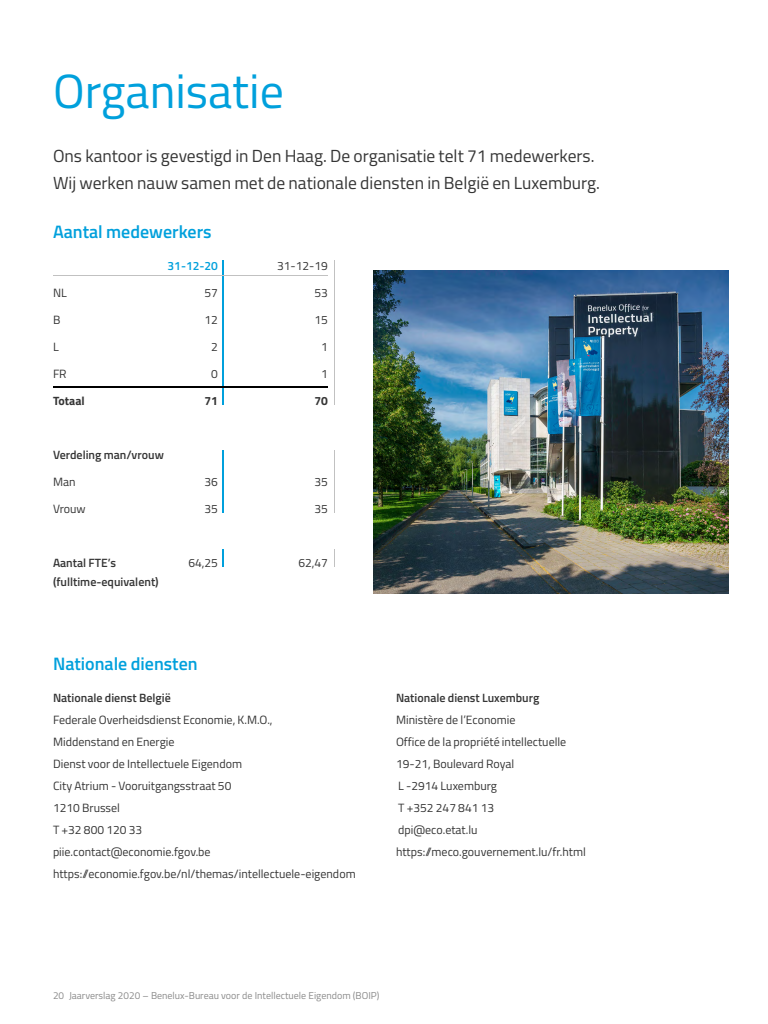
<style>
.page{position:relative;width:768px;height:1024px;background:#fff}
.page>*{position:absolute;margin:0;border:0;box-sizing:border-box;transform-origin:0 0}
.t1{font:48px "Titillium";color:#00a0dc}
.t2{font:600 18px "Titillium";color:#00a0dc}
.t3{font:17.5px/27px "Titillium";color:#353535}
.t4{font:12px/22px "Titillium";color:#353535}
.t5{font:600 12px "Titillium";color:#353535}
.t6{font:700 12px "Titillium";color:#353535}
.t7{font:600 12px "Titillium";color:#00a0dc}
.t8{font:10px "Titillium";color:#8b8b8b}
</style>
<div class="page">
<hr style="left:222px;top:260px;width:2px;height:145px;background:#00a0dc">
<hr style="left:222px;top:450px;width:2px;height:63px;background:#00a0dc">
<svg style="left:222px;top:549px;width:2px;height:18px"></svg>
<hr style="left:334px;top:260px;width:1px;height:145px;background:#c1c1c1">
<hr style="left:334px;top:450px;width:1px;height:63px;background:#c1c1c1">
<svg style="left:334px;top:549px;width:1px;height:18px"></svg>
<hr style="left:53px;top:275px;width:275px;height:1px;background:#c1c1c1">
<hr style="left:53px;top:386px;width:275px;height:2px;background:#000">
<img style="left:373px;top:270px;width:356px;height:324px">
<h1 class="t1" style="left:53px;top:56px;width:232px">Organisatie</h1>
<h3 class="t3" style="left:53px;top:142px;width:548px">Ons kantoor is gevestigd in Den Haag. De organisatie telt 71 medewerkers.<br>Wij werken nauw samen met de nationale diensten in België en Luxemburg.</h3>
<h2 class="t2" style="left:53px;top:218px;width:160px">Aantal medewerkers</h2>
<p class="t7" style="left:168px;top:257px;width:52px">31-12-20</p>
<p class="t4" style="left:277px;top:254px;width:52px">31-12-19</p>
<p class="t4" style="left:53px;top:281px;width:15px">NL</p>
<p class="t4" style="left:205px;top:281px;width:15px">57</p>
<p class="t4" style="left:315px;top:281px;width:15px">53</p>
<p class="t4" style="left:53px;top:308px;width:9px">B</p>
<p class="t4" style="left:205px;top:308px;width:15px">12</p>
<p class="t4" style="left:315px;top:308px;width:15px">15</p>
<p class="t4" style="left:53px;top:335px;width:7px">L</p>
<p class="t4" style="left:211px;top:335px;width:8px">2</p>
<p class="t4" style="left:321px;top:335px;width:8px">1</p>
<p class="t4" style="left:53px;top:362px;width:15px">FR</p>
<p class="t4" style="left:211px;top:362px;width:8px">0</p>
<p class="t4" style="left:321px;top:362px;width:8px">1</p>
<p class="t6" style="left:53px;top:392px;width:33px">Totaal</p>
<p class="t6" style="left:205px;top:392px;width:15px">71</p>
<p class="t6" style="left:315px;top:392px;width:15px">70</p>
<p class="t5" style="left:53px;top:446px;width:112px">Verdeling man/vrouw</p>
<p class="t4" style="left:53px;top:470px;width:24px">Man</p>
<p class="t4" style="left:205px;top:470px;width:15px">36</p>
<p class="t4" style="left:315px;top:470px;width:15px">35</p>
<p class="t4" style="left:53px;top:497px;width:34px">Vrouw</p>
<p class="t4" style="left:205px;top:497px;width:15px">35</p>
<p class="t4" style="left:315px;top:497px;width:15px">35</p>
<p class="t5" style="left:53px;top:554px;width:65px">Aantal FTE’s</p>
<p class="t4" style="left:188px;top:551px;width:31px">64,25</p>
<p class="t4" style="left:298px;top:551px;width:31px">62,47</p>
<p class="t5" style="left:53px;top:573px;width:107px">(fulltime-equivalent)</p>
<h2 class="t2" style="left:53px;top:650px;width:146px">Nationale diensten</h2>
<p class="t5" style="left:53px;top:689px;width:119px">Nationale dienst België</p>
<p class="t4" style="left:53px;top:708px;width:304px">Federale Overheidsdienst Economie, K.M.O.,<br>Middenstand en Energie<br>Dienst voor de Intellectuele Eigendom<br>City Atrium - Vooruitgangsstraat 50<br>1210 Brussel<br>T +32 800 120 33<br>piie.contact@economie.fgov.be https://economie.fgov.be/nl/themas/intellectuele-eigendom</p>
<p class="t5" style="left:396px;top:689px;width:145px">Nationale dienst Luxemburg</p>
<p class="t4" style="left:396px;top:708px;width:191px">Ministère de l’Economie<br>Office de la propriété intellectuelle<br>19-21, Boulevard Royal<br>L -2914 Luxemburg<br>T +352 247 841 13<br>dpi@eco.etat.lu https://meco.gouvernement.lu/fr.html</p>
<p class="t8" style="left:53px;top:988px;width:328px">20 Jaarverslag 2020 – Benelux-Bureau voor de Intellectuele Eigendom (BOIP)</p>
</div>
